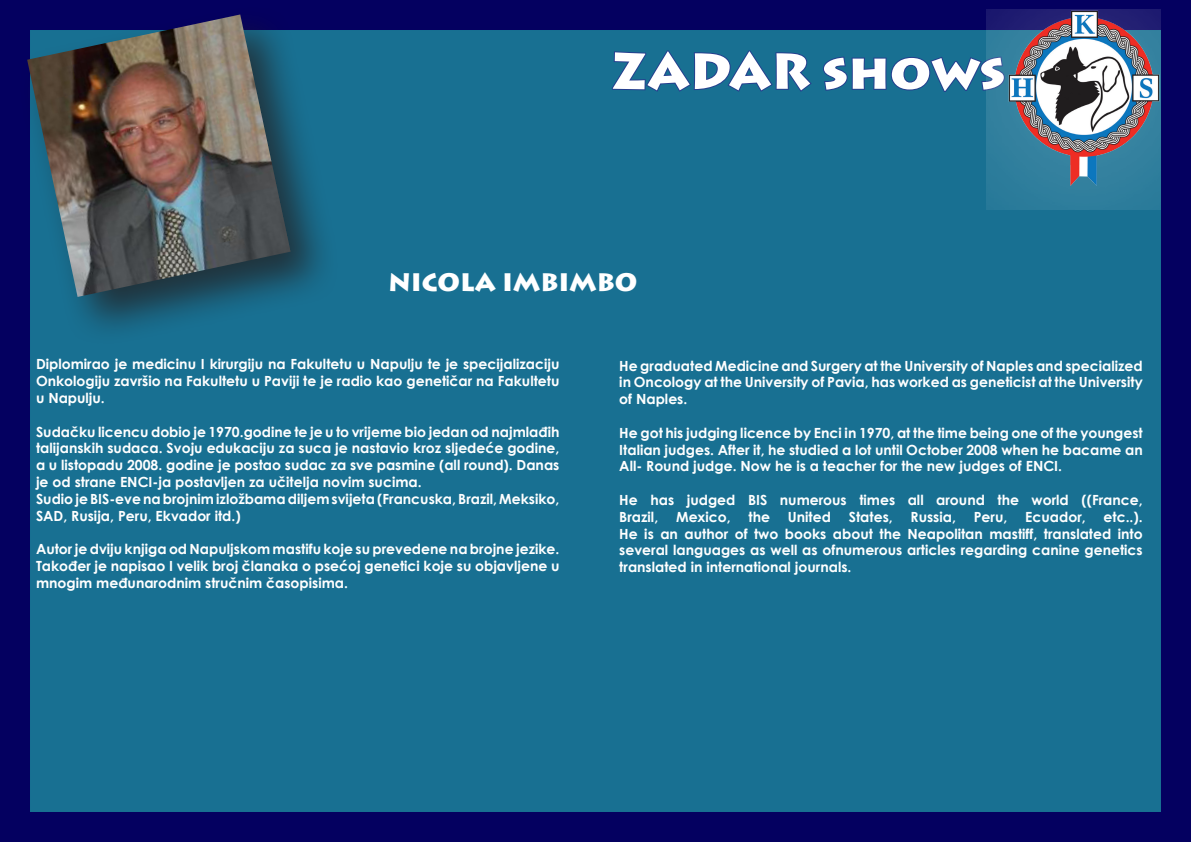
<style>
.page{position:relative;width:1191px;height:842px;background:#fff}
.page>*{position:absolute;margin:0;border:0;box-sizing:border-box;transform-origin:0 0}
.t1{font:900 50px "Lithos Pro";color:#fff}
.t2{font:900 25px "Lithos Pro";color:#fff}
.t3{font:700 14px/16.8px "Century Gothic";color:#fff;text-align:justify}
</style>
<div class="page">
<div style="left:15px;top:15px;width:1161px;height:812px;background:#187092"></div>
<div style="left:0;top:0;width:1191px;height:842px;border:30px solid #040060"></div>
<svg style="left:612px;top:50px;width:200px;height:42px"></svg>
<svg style="left:823px;top:56px;width:163px;height:36px"></svg>
<div style="left:986px;top:10px;width:175px;height:200px;background:#fff;opacity:.75"></div>
<img style="left:1007px;top:10px;width:154px;height:176px">
<div style="left:18px;top:5px;width:322px;height:341px;background:#231f20;opacity:.75"></div>
<img style="left:27px;top:14px;width:264px;height:283px">
<h1 class="t1" style="left:611px;top:40px;width:395px">ZADAR shows</h1>
<p class="t2" style="left:388px;top:266px;width:250px">NICOLA IMBIMBO</p>
<p class="t3" style="left:36px;top:355px;width:525px">Diplomirao je medicinu I kirurgiju na Fakultetu u Napulju te je specijalizaciju Onkologiju završio na Fakultetu u Paviji te je radio kao genetičar na Fakultetu u Napulju.</p>
<p class="t3" style="left:36px;top:422px;width:525px">Sudačku licencu dobio je 1970.godine te je u to vrijeme bio jedan od najmlađih talijanskih sudaca. Svoju edukaciju za suca je nastavio kroz sljedeće godine, a u listopadu 2008. godine je postao sudac za sve pasmine (all round). Danas je od strane ENCI-ja postavljen za učitelja novim sucima.</p>
<p class="t3" style="left:36px;top:490px;width:525px">Sudio je BIS-eve na brojnim izložbama diljem svijeta (Francuska, Brazil, Meksiko,<br>SAD, Rusija, Peru, Ekvador itd.)</p>
<p class="t3" style="left:36px;top:540px;width:525px">Autor je dviju knjiga od Napuljskom mastifu koje su prevedene na brojne jezike.<br>Također je napisao I velik broj članaka o psećoj genetici koje su objavljene u mnogim međunarodnim stručnim časopisima.</p>
<p class="t3" style="left:619px;top:356px;width:525px">He graduated Medicine and Surgery at the University of Naples and specialized in Oncology at the University of Pavia, has worked as geneticist at the University of Naples.</p>
<p class="t3" style="left:619px;top:424px;width:525px">He got his judging licence by Enci in 1970, at the time being one of the youngest Italian judges. After it, he studied a lot until October 2008 when he bacame an All- Round judge. Now he is a teacher for the new judges of ENCI.</p>
<p class="t3" style="left:619px;top:491px;width:525px">He has judged BIS numerous times all around the world ((France,<br>Brazil,</p>
<p class="t3" style="left:619px;top:508px;width:525px;text-indent:484px">etc..).<br>He is an author of two books about the Neapolitan mastiff, translated into several languages as well as ofnumerous articles regarding canine genetics translated in international journals.</p>
<p class="t3" style="left:676px;top:508px;width:56px">Mexico,</p>
<p class="t3" style="left:748px;top:508px;width:23px">the</p>
<p class="t3" style="left:788px;top:508px;width:45px">United</p>
<p class="t3" style="left:849px;top:508px;width:45px">States,</p>
<p class="t3" style="left:910px;top:508px;width:47px">Russia,</p>
<p class="t3" style="left:973px;top:508px;width:35px">Peru,</p>
<p class="t3" style="left:1025px;top:508px;width:62px">Ecuador,</p>
</div>
